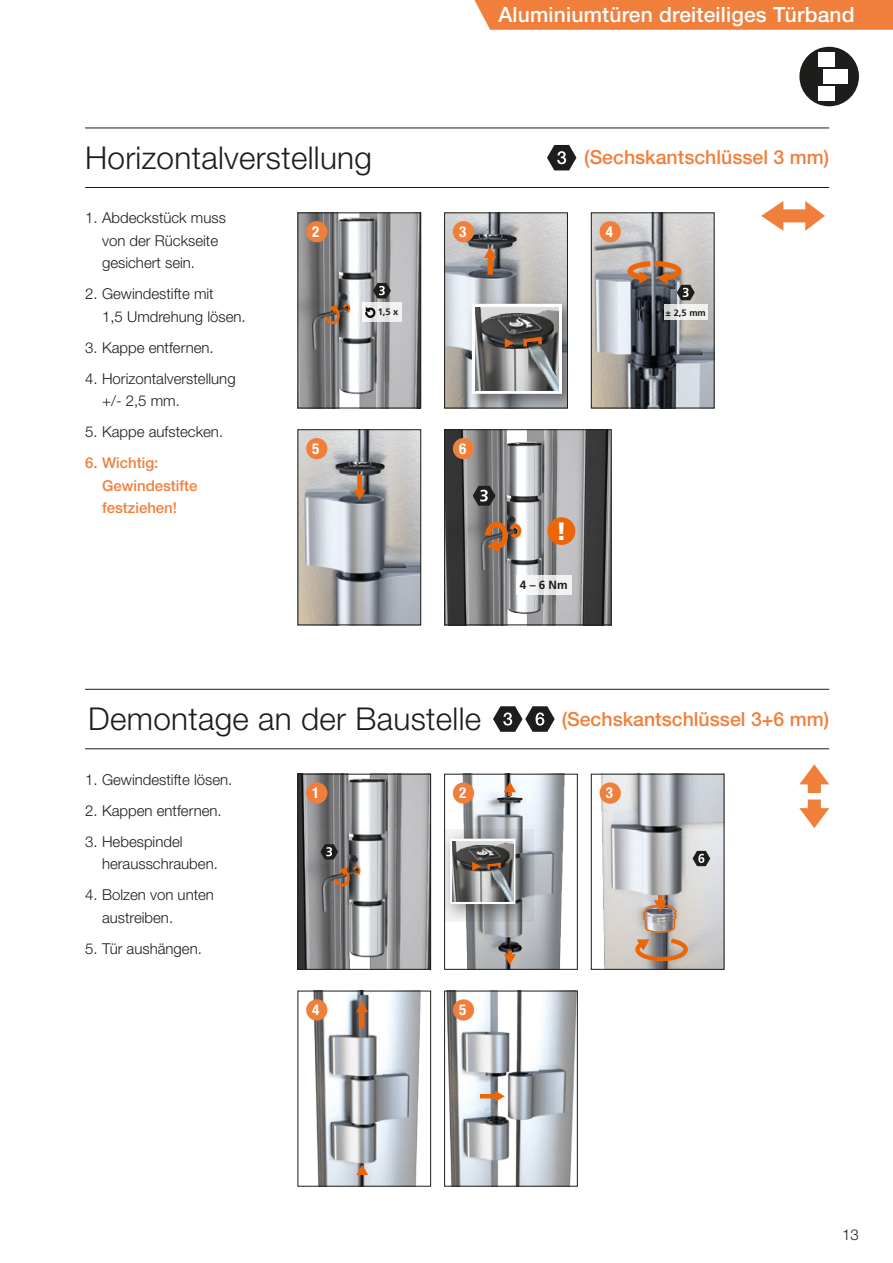
<style>
.page{position:relative;width:893px;height:1263px;background:#fff}
.page>*{position:absolute;margin:0;border:0;box-sizing:border-box;transform-origin:0 0}
.t1{font:300 31.5px "Helvetica Neue LT Std";letter-spacing:.01em;color:#1d1d1b}
.t2{font:900 25.05px "Frutiger LT Std";color:#fff}
.t3{font:500 21px "Helvetica Neue LT Std";letter-spacing:.01em;color:#fff}
.t4{font:500 19.5px "Helvetica Neue LT Std";color:#f07f3c}
.t5{font:300 15px/22.5px "Helvetica Neue LT Std";color:#1d1d1b}
.t6{font:500 15px/22.5px "Helvetica Neue LT Std";color:#f07f3c}
.t7{font:700 condensed 15px "Helvetica Neue LT Std";color:#fff}
.t8{font:700 11.85px "Frutiger LT Std";color:#1d1d1b}
.t9{font:700 9.3px "Frutiger LT Std";color:#1d1d1b}
</style>
<div class="page">
<div style="left:474px;top:0;width:419px;height:30px;background:#f07f3c"></div>
<div style="left:799px;top:47px;width:60px;height:59px;background:#1d1d1b;border-radius:50%"></div>
<div style="left:823px;top:69px;width:25px;height:15px;background:#fff"></div>
<div style="left:818px;top:86px;width:16px;height:15px;background:#fff"></div>
<div style="left:818px;top:52px;width:16px;height:15px;background:#fff"></div>
<svg style="left:799px;top:764px;width:30px;height:29px"></svg>
<svg style="left:799px;top:799px;width:30px;height:29px"></svg>
<svg style="left:761px;top:201px;width:64px;height:30px"></svg>
<hr style="left:85px;top:128px;width:744px;height:1px;background:#1d1d1b">
<hr style="left:85px;top:187px;width:744px;height:1px;background:#1d1d1b">
<hr style="left:85px;top:689px;width:744px;height:1px;background:#1d1d1b">
<hr style="left:85px;top:748px;width:744px;height:1px;background:#1d1d1b">
<svg style="left:547px;top:145px;width:29px;height:25px"></svg>
<svg style="left:493px;top:706px;width:62px;height:26px"></svg>
<svg style="left:300px;top:215px;width:119px;height:191px;background:#9e9d9f"></svg>
<div style="left:298px;top:213px;width:123px;height:195px;border:1px solid #1d1d1b"></div>
<svg style="left:446px;top:215px;width:120px;height:191px;background:#a2a1a1"></svg>
<div style="left:444px;top:213px;width:124px;height:195px;border:1px solid #1d1d1b"></div>
<svg style="left:593px;top:215px;width:119px;height:191px;background:#9f9d9d"></svg>
<div style="left:591px;top:213px;width:123px;height:195px;border:1px solid #1d1d1b"></div>
<svg style="left:300px;top:431px;width:119px;height:192px;background:#b0b0b1"></svg>
<div style="left:298px;top:429px;width:123px;height:196px;border:1px solid #1d1d1b"></div>
<svg style="left:446px;top:431px;width:163px;height:192px;background:#828080"></svg>
<div style="left:548px;top:517px;width:27px;height:28px;background:#ec6608;border-radius:50%"></div>
<svg style="left:516px;top:575px;width:56px;height:19px"></svg>
<div style="left:444px;top:429px;width:167px;height:196px;border:1px solid #1d1d1b"></div>
<svg style="left:300px;top:776px;width:129px;height:191px;background:#989899"></svg>
<div style="left:298px;top:774px;width:133px;height:195px;border:1px solid #1d1d1b"></div>
<svg style="left:446px;top:776px;width:119px;height:191px"></svg>
<div style="left:444px;top:774px;width:134px;height:195px;border:1px solid #1d1d1b"></div>
<svg style="left:599px;top:776px;width:123px;height:191px;background:#c5c2c1"></svg>
<div style="left:591px;top:774px;width:133px;height:195px;border:1px solid #1d1d1b"></div>
<svg style="left:306px;top:993px;width:115px;height:191px"></svg>
<div style="left:298px;top:991px;width:133px;height:195px;border:1px solid #1d1d1b"></div>
<svg style="left:446px;top:993px;width:130px;height:191px"></svg>
<div style="left:444px;top:991px;width:134px;height:195px;border:1px solid #1d1d1b"></div>
<div style="left:306px;top:221px;width:21px;height:21px;background:#f07f3c;border-radius:50%"></div>
<div style="left:306px;top:782px;width:21px;height:22px;background:#f07f3c;border-radius:50%"></div>
<div style="left:306px;top:438px;width:21px;height:21px;background:#f07f3c;border-radius:50%"></div>
<div style="left:306px;top:999px;width:21px;height:21px;background:#f07f3c;border-radius:50%"></div>
<div style="left:453px;top:221px;width:21px;height:21px;background:#f07f3c;border-radius:50%"></div>
<div style="left:453px;top:782px;width:21px;height:22px;background:#f07f3c;border-radius:50%"></div>
<div style="left:453px;top:438px;width:21px;height:21px;background:#f07f3c;border-radius:50%"></div>
<div style="left:453px;top:999px;width:21px;height:21px;background:#f07f3c;border-radius:50%"></div>
<div style="left:600px;top:221px;width:21px;height:21px;background:#f07f3c;border-radius:50%"></div>
<div style="left:600px;top:782px;width:21px;height:22px;background:#f07f3c;border-radius:50%"></div>
<p class="t3" style="left:498px;top:2px;width:358px">Aluminiumtüren dreiteiliges Türband</p>
<p class="t1" style="left:85px;top:138px;width:288px">Horizontalverstellung</p>
<p class="t4" style="left:584px;top:146px;width:246px">(Sechskantschlüssel 3 mm)</p>
<p class="t5" style="left:102px;top:206px;width:125px;text-indent:-17px">1. Abdeckstück muss von der Rückseite gesichert sein.</p>
<p class="t5" style="left:102px;top:282px;width:145px;text-indent:-17px">2. Gewindestifte mit<br>1,5 Umdrehung lösen.</p>
<p class="t5" style="left:85px;top:336px;width:130px">3. Kappe entfernen.</p>
<p class="t5" style="left:102px;top:367px;width:135px;text-indent:-17px">4. Horizontalverstellung +/- 2,5 mm.</p>
<p class="t5" style="left:85px;top:420px;width:140px">5. Kappe aufstecken.</p>
<p class="t6" style="left:102px;top:452px;width:97px;text-indent:-17px">6. Wichtig:<br>Gewindestifte festziehen!</p>
<p class="t7" style="left:312px;top:223px;width:9px">2</p>
<p class="t7" style="left:312px;top:440px;width:9px">5</p>
<p class="t7" style="left:459px;top:223px;width:9px">3</p>
<p class="t7" style="left:606px;top:223px;width:9px">4</p>
<p class="t9" style="left:378px;top:307px;width:22px">1,5 x</p>
<p class="t9" style="left:666px;top:307px;width:42px">± 2,5 mm</p>
<p class="t7" style="left:459px;top:440px;width:9px">6</p>
<p class="t2" style="left:556px;top:516px;width:13px">!</p>
<p class="t8" style="left:520px;top:578px;width:49px">4 – 6 Nm</p>
<p class="t1" style="left:88px;top:699px;width:394px">Demontage an der Baustelle</p>
<p class="t4" style="left:562px;top:707px;width:269px">(Sechskantschlüssel 3+6 mm)</p>
<p class="t5" style="left:85px;top:768px;width:149px">1. Gewindestifte lösen.</p>
<p class="t5" style="left:85px;top:799px;width:138px">2. Kappen entfernen.</p>
<p class="t5" style="left:102px;top:830px;width:117px;text-indent:-17px">3. Hebespindel herausschrauben.</p>
<p class="t5" style="left:102px;top:883px;width:113px;text-indent:-17px">4. Bolzen von unten austreiben.</p>
<p class="t5" style="left:85px;top:937px;width:118px">5. Tür aushängen.</p>
<p class="t7" style="left:312px;top:784px;width:9px">1</p>
<p class="t7" style="left:312px;top:1001px;width:9px">4</p>
<p class="t7" style="left:459px;top:784px;width:9px">2</p>
<p class="t7" style="left:459px;top:1001px;width:9px">5</p>
<p class="t7" style="left:606px;top:784px;width:9px">3</p>
<p class="t5" style="left:842px;top:1223px;width:18px">13</p>
</div>
